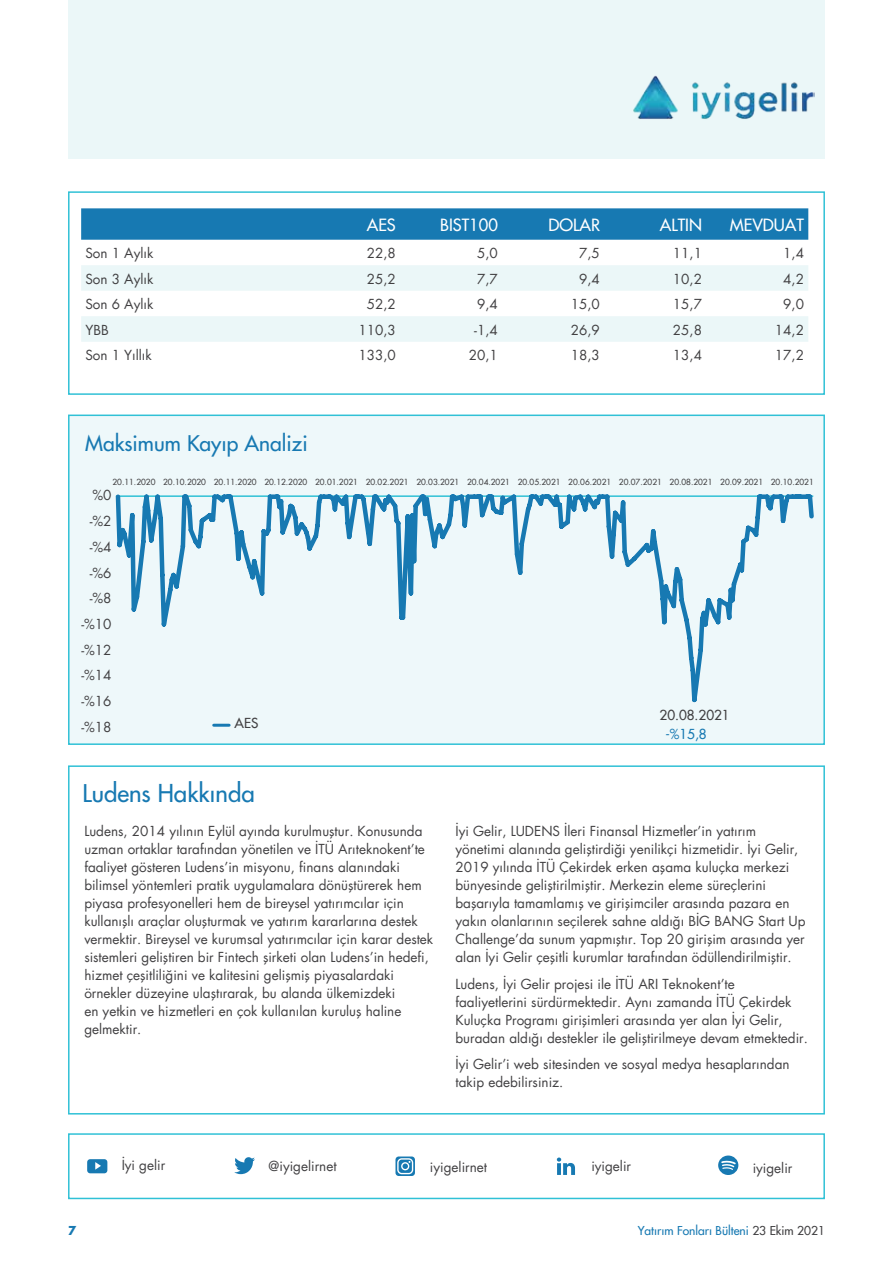
<style>
.page{position:relative;width:893px;height:1263px;background:#fff}
.page>*{position:absolute;margin:0;border:0;box-sizing:border-box;transform-origin:0 0}
.t1{font:24px "Futura";color:#1779b2}
.t2{font:21px "Futura";color:#1779b2}
.t3{font:16.5px "Futura";color:#fff}
.t4{font:13.5px/18px "Futura";color:#414042}
.t5{font:13.5px "Futura";color:#414042}
.t6{font:13.5px "Futura";color:#1779b2}
.t7{font:12px "Futura";color:#1779b2}
.t8{font:700 12px "Futura";color:#1779b2}
.t9{font:8.25px "Futura";color:#414042}
.s1{color:#414042}
</style>
<div class="page">
<div style="left:68px;top:0;width:757px;height:158px;background:#ebf7f8"></div>
<img style="left:633px;top:75px;width:181px;height:44px">
<div style="left:68px;top:191px;width:757px;height:204px;background:#fff;border:2px solid #30c1d6"></div>
<div style="left:68px;top:415px;width:757px;height:330px;background:#eef8fa;border:2px solid #30c1d6"></div>
<div style="left:81px;top:208px;width:727px;height:32px;background:#1779b2"></div>
<svg style="left:81px;top:265px;width:727px;height:77px;fill:#ebf7f8"></svg>
<hr style="left:214px;top:724px;width:15px;height:3px;background:#1779b2">
<div style="left:68px;top:765px;width:757px;height:349px;background:#fff;border:2px solid #30c1d6"></div>
<div style="left:68px;top:1133px;width:757px;height:66px;border:2px solid #30c1d6"></div>
<svg style="left:557px;top:1157px;width:18px;height:18px"></svg>
<svg style="left:87px;top:1159px;width:20px;height:14px"></svg>
<svg style="left:234px;top:1157px;width:21px;height:17px"></svg>
<svg style="left:395px;top:1156px;width:20px;height:20px"></svg>
<svg style="left:397px;top:1158px;width:16px;height:16px"></svg>
<svg style="left:718px;top:1155px;width:20px;height:20px"></svg>
<svg style="left:115px;top:494px;width:699px;height:209px"></svg>
<p class="t3" style="left:367px;top:214px;width:31px">AES</p>
<p class="t3" style="left:440px;top:214px;width:59px">BIST100</p>
<p class="t3" style="left:548px;top:214px;width:53px">DOLAR</p>
<p class="t3" style="left:660px;top:214px;width:44px">ALTIN</p>
<p class="t3" style="left:730px;top:214px;width:76px">MEVDUAT</p>
<p class="t4" style="left:85px;top:244px;width:69px">Son 1 Aylık</p>
<p class="t4" style="left:367px;top:244px;width:31px">22,8</p>
<p class="t4" style="left:477px;top:244px;width:22px">5,0</p>
<p class="t4" style="left:579px;top:244px;width:22px">7,5</p>
<p class="t4" style="left:673px;top:244px;width:31px">11,1</p>
<p class="t4" style="left:783px;top:244px;width:22px">1,4</p>
<p class="t4" style="left:85px;top:269px;width:69px">Son 3 Aylık</p>
<p class="t4" style="left:367px;top:269px;width:31px">25,2</p>
<p class="t4" style="left:477px;top:269px;width:22px">7,7</p>
<p class="t4" style="left:579px;top:269px;width:22px">9,4</p>
<p class="t4" style="left:673px;top:269px;width:31px">10,2</p>
<p class="t4" style="left:783px;top:269px;width:22px">4,2</p>
<p class="t4" style="left:85px;top:295px;width:69px">Son 6 Aylık</p>
<p class="t4" style="left:367px;top:295px;width:31px">52,2</p>
<p class="t4" style="left:477px;top:295px;width:22px">9,4</p>
<p class="t4" style="left:571px;top:295px;width:31px">15,0</p>
<p class="t4" style="left:673px;top:295px;width:31px">15,7</p>
<p class="t4" style="left:783px;top:295px;width:22px">9,0</p>
<p class="t4" style="left:85px;top:320px;width:25px">YBB</p>
<p class="t4" style="left:358px;top:320px;width:39px">110,3</p>
<p class="t4" style="left:474px;top:320px;width:25px">-1,4</p>
<p class="t4" style="left:571px;top:320px;width:31px">26,9</p>
<p class="t4" style="left:673px;top:320px;width:31px">25,8</p>
<p class="t4" style="left:775px;top:320px;width:31px">14,2</p>
<p class="t4" style="left:85px;top:346px;width:68px">Son 1 Yıllık</p>
<p class="t4" style="left:358px;top:346px;width:39px">133,0</p>
<p class="t4" style="left:469px;top:346px;width:31px">20,1</p>
<p class="t4" style="left:571px;top:346px;width:31px">18,3</p>
<p class="t4" style="left:673px;top:346px;width:31px">13,4</p>
<p class="t4" style="left:775px;top:346px;width:31px">17,2</p>
<h2 class="t2" style="left:85px;top:430px;width:224px">Maksimum Kayıp Analizi</h2>
<p class="t9" style="left:113px;top:476px;width:703px">20.11.2020 20.10.2020 20.11.2020 20.12.2020 20.01.2021 20.02.2021 20.03.2021 20.04.2021 20.05.2021 20.06.2021 20.07.2021 20.08.2021 20.09.2021 20.10.2021</p>
<p class="t4" style="left:81px;top:482px;width:32px;line-height:25.7px;text-align:right">%0 -%2 -%4 -%6 -%8 -%10 -%12 -%14 -%16 -%18</p>
<p class="t5" style="left:235px;top:714px;width:25px">AES</p>
<h1 class="t1" style="left:82px;top:777px;width:174px">Ludens Hakkında</h1>
<p class="t5" style="left:659px;top:706px;width:72px">20.08.2021</p>
<p class="t6" style="left:665px;top:725px;width:43px">-%15,8</p>
<p class="t4" style="left:84px;top:822px;width:350px">Ludens, 2014 yılının Eylül ayında kurulmuştur. Konusunda uzman ortaklar tarafından yönetilen ve İTÜ Arıteknokent’te faaliyet gösteren Ludens’in misyonu, finans alanındaki bilimsel yöntemleri pratik uygulamalara dönüştürerek hem piyasa profesyonelleri hem de bireysel yatırımcılar için kullanışlı araçlar oluşturmak ve yatırım kararlarına destek vermektir. Bireysel ve kurumsal yatırımcılar için karar destek sistemleri geliştiren bir Fintech şirketi olan Ludens’in hedefi, hizmet çeşitliliğini ve kalitesini gelişmiş piyasalardaki örnekler düzeyine ulaştırarak, bu alanda ülkemizdeki<br>en yetkin ve hizmetleri en çok kullanılan kuruluş haline gelmektir.</p>
<p class="t4" style="left:455px;top:822px;width:352px">İyi Gelir, LUDENS İleri Finansal Hizmetler’in yatırım yönetimi alanında geliştirdiği yenilikçi hizmetidir. İyi Gelir, 2019 yılında İTÜ Çekirdek erken aşama kuluçka merkezi bünyesinde geliştirilmiştir. Merkezin eleme süreçlerini başarıyla tamamlamış ve girişimciler arasında pazara en yakın olanlarının seçilerek sahne aldığı BİG BANG Start Up Challenge’da sunum yapmıştır. Top 20 girişim arasında yer alan İyi Gelir çeşitli kurumlar tarafından ödüllendirilmiştir.</p>
<p class="t4" style="left:455px;top:974px;width:354px">Ludens, İyi Gelir projesi ile İTÜ ARI Teknokent’te faaliyetlerini sürdürmektedir. Aynı zamanda İTÜ Çekirdek Kuluçka Programı girişimleri arasında yer alan İyi Gelir, buradan aldığı destekler ile geliştirilmeye devam etmektedir.</p>
<p class="t4" style="left:455px;top:1055px;width:336px">İyi Gelir’i web sitesinden ve sosyal medya hesaplarından takip edebilirsiniz.</p>
<p class="t4" style="left:122px;top:1156px;width:45px">İyi gelir</p>
<p class="t4" style="left:269px;top:1157px;width:69px">@iyigelirnet</p>
<p class="t4" style="left:430px;top:1158px;width:59px">iyigelirnet</p>
<p class="t4" style="left:591px;top:1157px;width:41px">iyigelir</p>
<p class="t4" style="left:753px;top:1159px;width:41px">iyigelir</p>
<p class="t8" style="left:68px;top:1222px;width:10px">7</p>
<p class="t7" style="left:638px;top:1223px;width:189px">Yatırım Fonları Bülteni <span class="s1">23 Ekim 2021</span></p>
</div>
